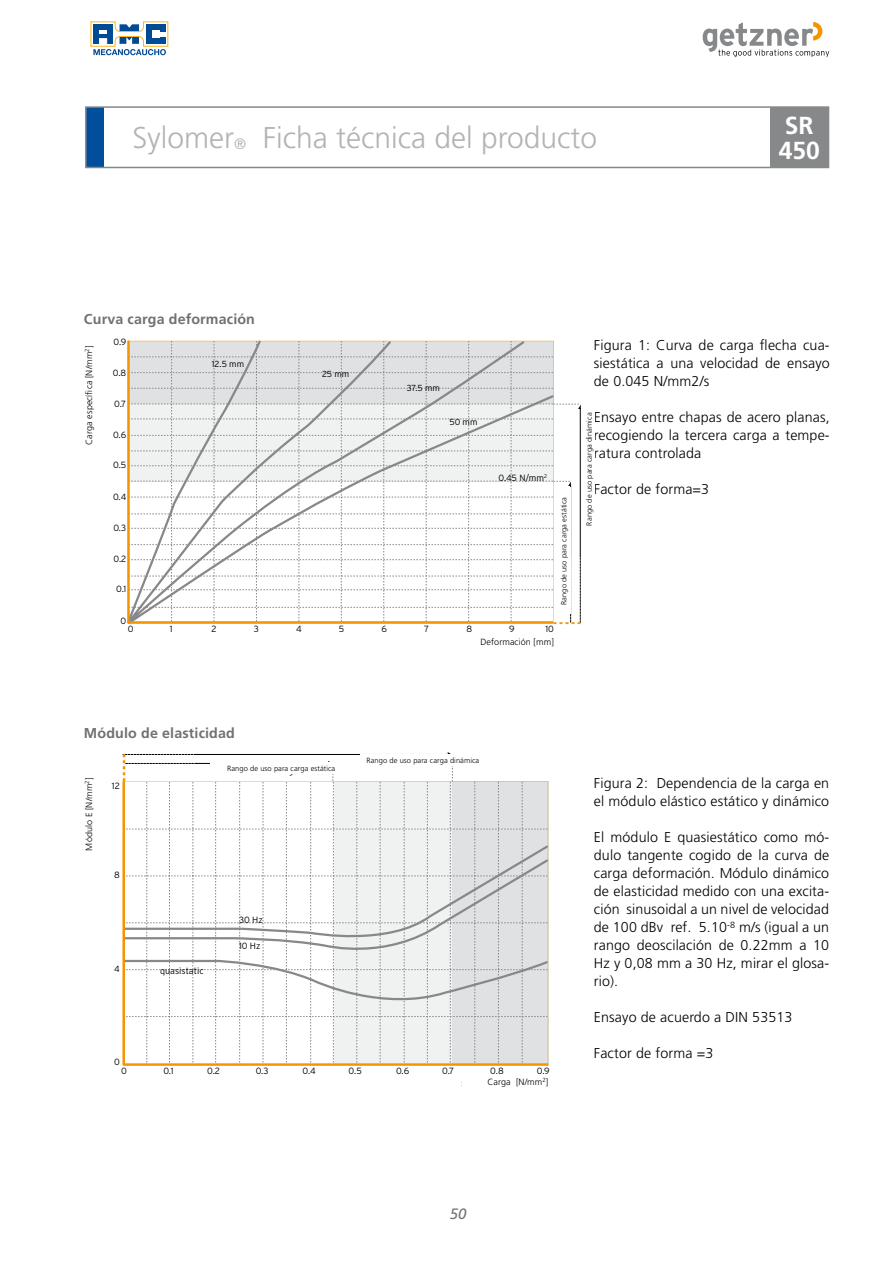
<style>
.page{position:relative;width:893px;height:1263px;background:#fff}
.page>*{position:absolute;margin:0;border:0;box-sizing:border-box;transform-origin:0 0}
.t1{font:300 30px "Frutiger";color:#b1b3b4}
.t2{font:700 24.6px/24.6px "Frutiger";color:#fff}
.t3{font:italic 15px "Frutiger";color:#707172}
.t4{font:300 14.25px/18px "Frutiger";letter-spacing:.01em;color:#000;text-align:justify}
.t5{font:700 14.25px "Frutiger";letter-spacing:.01em;color:#707172}
.t6{font:300 9px/12.9px "Interstate";color:#000;text-align:right}
.t7{font:300 9px "Frutiger";letter-spacing:.01em;color:#000}
.t8{font:300 8.7px "Interstate";color:#000}
.t9{font:300 7.5px "Frutiger";letter-spacing:.01em;color:#000}
.s1{font-size:15px}
</style>
<div class="page">
<svg style="left:90px;top:21px;width:79px;height:34px"></svg>
<div style="left:86px;top:107px;width:17px;height:60px;background:#004e9c"></div>
<div style="left:85px;top:106px;width:744px;height:62px;border:2px solid #87888a"></div>
<svg style="left:703px;top:22px;width:126px;height:35px"></svg>
<div style="left:770px;top:108px;width:58px;height:59px;background:#87888a"></div>
<svg style="left:127px;top:340px;width:454px;height:284px"></svg>
<svg style="left:122px;top:752px;width:427px;height:312px"></svg>
<svg style="left:123px;top:781px;width:425px;height:285px"></svg>
<div style="left:557px;top:488px;width:13px;height:126px;background:#fff"></div>
<div style="left:211px;top:762px;width:141px;height:11px;background:#fff"></div>
<div style="left:360px;top:754px;width:125px;height:11px;background:#fff"></div>
<h1 class="t1" style="left:132px;top:120px;width:466px">Sylomer<span class="s1">®</span> Ficha técnica del producto</h1>
<p class="t5" style="left:84px;top:311px;width:173px">Curva carga deformación</p>
<h2 class="t2" style="left:779px;top:114px;width:43px">SR<br>450</h2>
<p class="t6" style="left:84px;top:430px;width:88px;rotate:-90deg">specific load [N/mm<sup>2</sup>]</p>
<p class="t7" style="left:84px;top:445px;width:100px;rotate:-90deg">Carga específica [N/mm<sup>2</sup>]</p>
<p class="t6" style="left:113px;top:335px;width:14px">0.9</p>
<p class="t6" style="left:113px;top:366px;width:15px">0.8</p>
<p class="t6" style="left:114px;top:397px;width:14px">0.7</p>
<p class="t6" style="left:113px;top:428px;width:15px">0.6</p>
<p class="t6" style="left:113px;top:459px;width:15px">0.5</p>
<p class="t6" style="left:113px;top:490px;width:15px">0.4</p>
<p class="t6" style="left:113px;top:521px;width:14px">0.3</p>
<p class="t6" style="left:113px;top:553px;width:14px">0.2</p>
<p class="t6" style="left:116px;top:583px;width:12px">0.1</p>
<p class="t8" style="left:212px;top:359px;width:34px">12.5 mm</p>
<p class="t8" style="left:322px;top:369px;width:29px">25 mm</p>
<p class="t8" style="left:407px;top:383px;width:34px">37.5 mm</p>
<p class="t8" style="left:449px;top:417px;width:30px">50 mm</p>
<p class="t6" style="left:498px;top:471px;width:50px">0.45 N/mm<sup>2</sup></p>
<p class="t6" style="left:558px;top:566px;width:76px;rotate:-90deg">static range of use</p>
<p class="t9" style="left:560px;top:605px;width:110px;rotate:-90deg">Rango de uso para carga estática</p>
<p class="t6" style="left:121px;top:614px;width:7px">0</p>
<p class="t6" style="left:128px;top:623px;width:7px">0</p>
<p class="t6" style="left:170px;top:623px;width:4px">1</p>
<p class="t6" style="left:545px;top:623px;width:10px">10</p>
<p class="t6" style="left:490px;top:636px;width:37px">deflect o</p>
<p class="t6" style="left:211px;top:623px;width:7px">2</p>
<p class="t6" style="left:254px;top:623px;width:7px">3</p>
<p class="t6" style="left:296px;top:623px;width:7px">4</p>
<p class="t6" style="left:339px;top:623px;width:7px">5</p>
<p class="t6" style="left:381px;top:623px;width:7px">6</p>
<p class="t6" style="left:424px;top:623px;width:7px">7</p>
<p class="t6" style="left:466px;top:623px;width:7px">8</p>
<p class="t6" style="left:509px;top:623px;width:7px">9</p>
<p class="t7" style="left:480px;top:636px;width:75px">Deformación [mm]</p>
<p class="t4" style="left:594px;top:336px;width:237px">Figura 1: Curva de carga flecha cua&shy;siestática a una velocidad de ensayo de 0.045 N/mm2/s</p>
<p class="t4" style="left:594px;top:408px;width:237px">Ensayo entre chapas de acero planas, recogiendo la tercera carga a tempe&shy;ratura controlada</p>
<p class="t4" style="left:594px;top:480px;width:117px">Factor de forma=3</p>
<p class="t6" style="left:580px;top:498px;width:88px;rotate:-90deg">dynamic range of use</p>
<p class="t9" style="left:585px;top:525px;width:114px;rotate:-90deg">Rango de uso para carga dinámica</p>
<p class="t5" style="left:84px;top:725px;width:152px">Módulo de elasticidad</p>
<p class="t7" style="left:84px;top:850px;width:74px;rotate:-90deg">Módulo E [N/mm<sup>2</sup>]</p>
<p class="t6" style="left:82px;top:859px;width:80px;rotate:-90deg">E-modulus [N/mm<sup>2</sup>]</p>
<p class="t6" style="left:112px;top:779px;width:9px">12</p>
<p class="t6" style="left:114px;top:868px;width:7px">8</p>
<p class="t6" style="left:114px;top:962px;width:7px">4</p>
<p class="t9" style="left:227px;top:764px;width:110px">Rango de uso para carga estática</p>
<p class="t6" style="left:250px;top:764px;width:76px">static range of use</p>
<p class="t6" style="left:160px;top:964px;width:45px">quasistatic</p>
<p class="t6" style="left:239px;top:913px;width:25px">30 Hz</p>
<p class="t6" style="left:239px;top:939px;width:23px">10 Hz</p>
<p class="t9" style="left:366px;top:756px;width:114px">Rango de uso para carga dinámica</p>
<p class="t6" style="left:360px;top:754px;width:88px">dynamic range of use</p>
<p class="t6" style="left:114px;top:1055px;width:7px">0</p>
<p class="t6" style="left:121px;top:1064px;width:7px">0</p>
<p class="t6" style="left:462px;top:1064px;width:90px">0.9<br>specific load [N/mm<sup>2</sup>]</p>
<p class="t6" style="left:163px;top:1064px;width:12px">0.1</p>
<p class="t6" style="left:302px;top:1064px;width:15px">0.4</p>
<p class="t6" style="left:207px;top:1064px;width:14px">0.2</p>
<p class="t6" style="left:256px;top:1064px;width:14px">0.3</p>
<p class="t6" style="left:349px;top:1064px;width:15px">0.5</p>
<p class="t6" style="left:396px;top:1064px;width:15px">0.6</p>
<p class="t6" style="left:442px;top:1064px;width:14px">0.7</p>
<p class="t6" style="left:490px;top:1064px;width:15px">0.8</p>
<p class="t7" style="left:487px;top:1077px;width:62px">Carga [N/mm<sup>2</sup>]</p>
<p class="t4" style="left:594px;top:774px;width:237px">Figura 2: Dependencia de la carga en el módulo elástico estático y dinámico</p>
<p class="t4" style="left:594px;top:828px;width:237px">El módulo E quasiestático como mó&shy;dulo tangente cogido de la curva de carga deformación. Módulo dinámico de elasticidad medido con una excita&shy;ción sinusoidal a un nivel de velocidad de 100 dBv ref. 5.10<sup>-8</sup> m/s (igual a un rango deoscilación de 0.22mm a 10<br>Hz y 0,08 mm a 30 Hz, mirar el glosa&shy;rio).</p>
<p class="t4" style="left:594px;top:1008px;width:200px">Ensayo de acuerdo a DIN 53513</p>
<p class="t4" style="left:594px;top:1044px;width:121px">Factor de forma =3</p>
<p class="t3" style="left:450px;top:1205px;width:18px">50</p>
</div>
